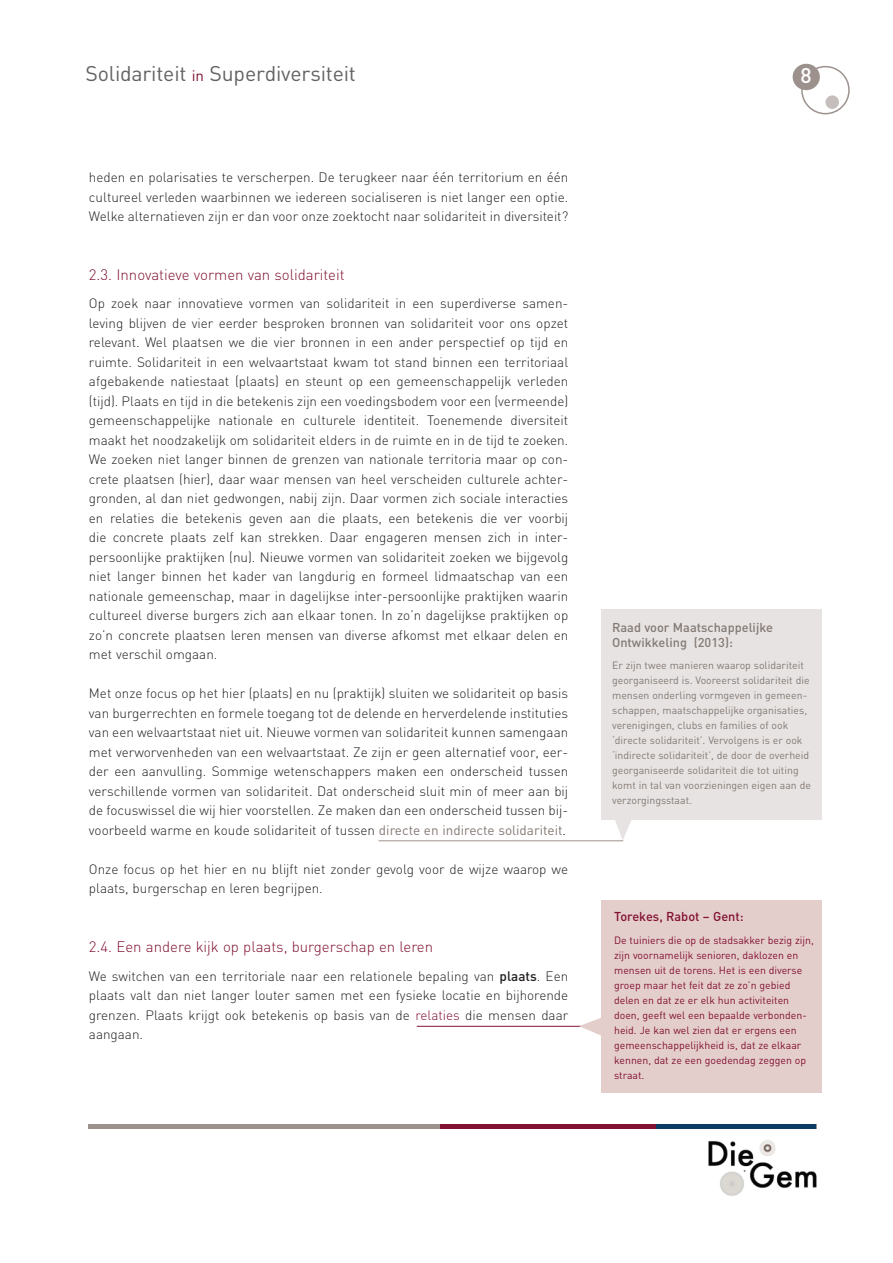
<style>
.page{position:relative;width:893px;height:1263px;background:#fff}
.page>*{position:absolute;margin:0;border:0;box-sizing:border-box;transform-origin:0 0}
.t1{font:21px "DIN";letter-spacing:-.01em;color:#636366}
.t2{font:500 21px "DIN";color:#fff}
.t3{font:300 15px "DIN";color:#811131}
.t4{font:300 13.5px/19.5px "DIN";color:#231f20;text-align:justify}
.t5{font:500 12.75px/15px "DIN";color:#847974}
.t6{font:500 12.75px "DIN";color:#811131}
.t7{font:10.5px/15px "DIN";color:#847974}
.t8{font:10.5px/15px "DIN";color:#811131}
.s1{font-size:15px;color:#811131}
.s2{font-weight:400;color:#847974}
.s3{font-weight:500}
.s4{color:#811131}
</style>
<div class="page">
<div style="left:801px;top:66px;width:49px;height:48px;border:2px solid #9c918d;border-radius:50%"></div>
<div style="left:793px;top:64px;width:27px;height:26px;background:#9c918d;border-radius:50%"></div>
<hr style="left:88px;top:1125px;width:728px;height:4px;background:#9c918d">
<hr style="left:522px;top:1125px;width:294px;height:4px;background:#0c3b63">
<hr style="left:440px;top:1125px;width:216px;height:4px;background:#811131">
<div style="left:825px;top:95px;width:14px;height:14px;background:#c5bebc;border-radius:50%"></div>
<img style="left:708px;top:1140px;width:109px;height:56px">
<div style="left:743px;top:1192px;width:149px;height:32px;background:#fff"></div>
<div style="left:602px;top:609px;width:220px;height:211px;background:#e6e3e2"></div>
<svg style="left:615px;top:820px;width:16px;height:20px"></svg>
<hr style="left:378px;top:840px;width:245px;height:1px;background:#9c918d">
<hr style="left:417px;top:1026px;width:173px;height:1px;background:#811131">
<div style="left:602px;top:900px;width:220px;height:193px;background:#e4cecc"></div>
<svg style="left:579px;top:1017px;width:23px;height:19px"></svg>
<h1 class="t1" style="left:86px;top:60px;width:272px">Solidariteit <span class="s1">in</span> Superdiversiteit</h1>
<h1 class="t2" style="left:800px;top:62px;width:13px">8</h1>
<p class="t4" style="left:89px;top:168px;width:481px">heden en polarisaties te verscherpen. De terugkeer naar één territorium en één cultureel verleden waarbinnen we iedereen socialiseren is niet langer een optie.<br>Welke alternatieven zijn er dan voor onze zoektocht naar solidariteit in diversiteit?</p>
<p class="t3" style="left:89px;top:265px;width:257px">2.3. Innovatieve vormen van solidariteit</p>
<p class="t4" style="left:89px;top:294px;width:481px">Op zoek naar innovatieve vormen van solidariteit in een superdiverse samen&shy;leving blijven de vier eerder besproken bronnen van solidariteit voor ons opzet relevant. Wel plaatsen we die vier bronnen in een ander perspectief op tijd en ruimte. Solidariteit in een welvaartstaat kwam tot stand binnen een territoriaal afgebakende natiestaat (plaats) en steunt op een gemeenschappelijk verleden (tijd). Plaats en tijd in die betekenis zijn een voedingsbodem voor een (vermeende) gemeenschappelijke nationale en culturele identiteit. Toenemende diversiteit maakt het noodzakelijk om solidariteit elders in de ruimte en in de tijd te zoeken.<br>We zoeken niet langer binnen de grenzen van nationale territoria maar op con&shy;crete plaatsen (hier), daar waar mensen van heel verscheiden culturele achter&shy;gronden, al dan niet gedwongen, nabij zijn. Daar vormen zich sociale interacties en relaties die betekenis geven aan die plaats, een betekenis die ver voorbij die concrete plaats zelf kan strekken. Daar engageren mensen zich in inter&shy;persoonlijke praktijken (nu). Nieuwe vormen van solidariteit zoeken we bijgevolg niet langer binnen het kader van langdurig en formeel lidmaatschap van een nationale gemeenschap, maar in dagelijkse inter-persoonlijke praktijken waarin cultureel diverse burgers zich aan elkaar tonen. In zo’n dagelijkse praktijken op zo’n concrete plaatsen leren mensen van diverse afkomst met elkaar delen en met verschil omgaan.</p>
<p class="t4" style="left:89px;top:684px;width:481px">Met onze focus op het hier (plaats) en nu (praktijk) sluiten we solidariteit op basis van burgerrechten en formele toegang tot de delende en herverdelende instituties van een welvaartstaat niet uit. Nieuwe vormen van solidariteit kunnen samengaan met verworvenheden van een welvaartstaat. Ze zijn er geen alternatief voor, eer&shy;der een aanvulling. Sommige wetenschappers maken een onderscheid tussen verschillende vormen van solidariteit. Dat onderscheid sluit min of meer aan bij de focuswissel die wij hier voorstellen. Ze maken dan een onderscheid tussen bij&shy;voorbeeld warme en koude solidariteit of tussen <span class="s2">directe en indirecte solidariteit</span>.</p>
<p class="t4" style="left:89px;top:859px;width:481px">Onze focus op het hier en nu blijft niet zonder gevolg voor de wijze waarop we plaats, burgerschap en leren begrijpen.</p>
<p class="t3" style="left:89px;top:937px;width:346px">2.4. Een andere kijk op plaats, burgerschap en leren</p>
<p class="t4" style="left:89px;top:966px;width:481px">We switchen van een territoriale naar een relationele bepaling van <span class="s3">plaats</span>. Een plaats valt dan niet langer louter samen met een fysieke locatie en bijhorende grenzen. Plaats krijgt ook betekenis op basis van de <span class="s4">relaties</span> die mensen daar aangaan.</p>
<p class="t5" style="left:612px;top:619px;width:162px">Raad voor Maatschappelijke<br>Ontwikkeling (2013):</p>
<p class="t7" style="left:612px;top:658px;width:200px">Er zijn twee manieren waarop solidariteit georganiseerd is. Vooreerst solidariteit die mensen onderling vormgeven in gemeen&shy;schappen, maatschappelijke organisaties, verenigingen, clubs en families of ook ‘directe solidariteit’. Vervolgens is er ook ‘indirecte solidariteit’, de door de overheid georganiseerde solidariteit die tot uiting komt in tal van voorzieningen eigen aan de verzorgingsstaat.</p>
<p class="t6" style="left:614px;top:908px;width:131px">Torekes, Rabot – Gent:</p>
<p class="t8" style="left:614px;top:932px;width:201px">De tuiniers die op de stadsakker bezig zijn, zijn voornamelijk senioren, daklozen en mensen uit de torens. Het is een diverse groep maar het feit dat ze zo’n gebied delen en dat ze er elk hun activiteiten doen, geeft wel een bepaalde verbonden&shy;heid. Je kan wel zien dat er ergens een gemeenschappelijkheid is, dat ze elkaar kennen, dat ze een goedendag zeggen op straat.</p>
</div>
